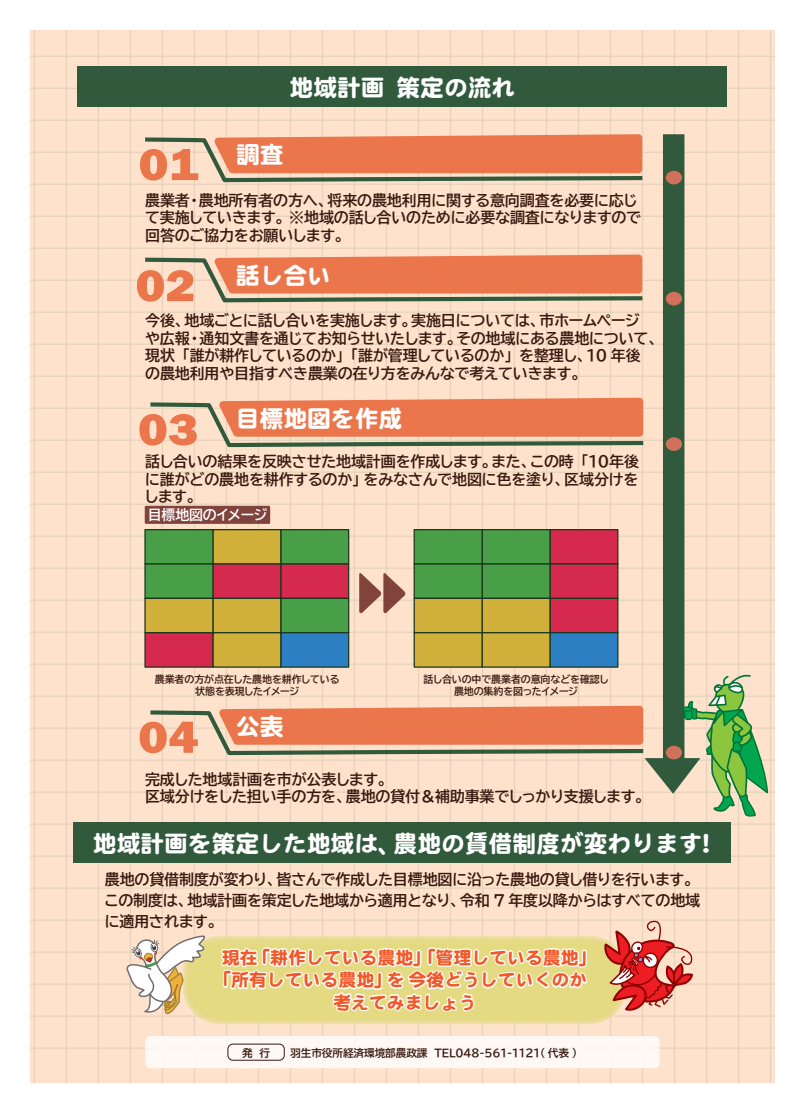
<style>
.page{position:relative;width:805px;height:1113px;background:#fff}
.page>*{position:absolute;margin:0;border:0;box-sizing:border-box;transform-origin:0 0}
.t1{font:800 45.88px "Franklin Gothic";color:#eb764b;scale:1.12 1}
.t2{font:23.75px "DF Maru Gothic SB WIN RKSJ H";color:#fff}
.t3{font:17.88px/22.4px "DF Maru Gothic SB WIN RKSJ H";color:#f15929;text-align:center}
.t4{font:15px/17.5px "BIZ UDP Gothic Bold";letter-spacing:-.01em;color:#39180f}
.t5{font:13.88px "BIZ UDP Gothic Bold";letter-spacing:-.01em;color:#fff}
.t6{font:10.62px "BIZ UDP Gothic Bold";letter-spacing:-.01em;color:#39180f}
.t7{font:10px/11.2px "BIZ UDP Gothic Bold";letter-spacing:-.01em;color:#39180f;text-align:center}
</style>
<div class="page">
<div style="left:30px;top:30px;width:744px;height:1052px;background:#fee2cb"></div>
<div style="left:78px;top:66px;width:649px;height:41px;background:#315a3d"></div>
<div style="left:73px;top:822px;width:658px;height:41px;background:#315a3d"></div>
<svg style="left:644px;top:134px;width:56px;height:660px;background:#aaaa90"></svg>
<svg style="left:146px;top:398px;width:501px;height:64px;background:#e6a382"></svg>
<div style="left:665px;top:437px;width:16px;height:14px;background:#d1715c;border-radius:50%"></div>
<div style="left:665px;top:746px;width:16px;height:13px;background:#d1715c;border-radius:50%"></div>
<svg style="left:146px;top:705px;width:501px;height:65px;background:#e6a483"></svg>
<svg style="left:141px;top:254px;width:505px;height:63px;background:#e5a281"></svg>
<div style="left:665px;top:292px;width:16px;height:13px;background:#d1715c;border-radius:50%"></div>
<svg style="left:141px;top:134px;width:505px;height:63px;background:#e5a281"></svg>
<div style="left:665px;top:171px;width:16px;height:13px;background:#d1715c;border-radius:50%"></div>
<div style="left:280px;top:529px;width:69px;height:35px;background:#499f47;border:1px solid #19371d"></div>
<div style="left:280px;top:563px;width:69px;height:36px;background:#d52a4d;border:1px solid #19371d"></div>
<div style="left:280px;top:598px;width:69px;height:35px;background:#499f47;border:1px solid #19371d"></div>
<div style="left:280px;top:632px;width:69px;height:36px;background:#2c7fc3;border:1px solid #19371d"></div>
<div style="left:212px;top:529px;width:69px;height:35px;background:#d0af3a;border:1px solid #19371d"></div>
<div style="left:212px;top:563px;width:69px;height:36px;background:#d52a4d;border:1px solid #19371d"></div>
<div style="left:212px;top:598px;width:69px;height:35px;background:#d0af3a;border:1px solid #19371d"></div>
<div style="left:212px;top:632px;width:69px;height:36px;background:#d0af3a;border:1px solid #19371d"></div>
<div style="left:144px;top:529px;width:69px;height:35px;background:#499f47;border:1px solid #19371d"></div>
<div style="left:144px;top:563px;width:69px;height:36px;background:#499f47;border:1px solid #19371d"></div>
<div style="left:144px;top:598px;width:69px;height:35px;background:#d0af3a;border:1px solid #19371d"></div>
<div style="left:144px;top:632px;width:69px;height:36px;background:#d52a4d;border:1px solid #19371d"></div>
<div style="left:549px;top:529px;width:69px;height:35px;background:#d52a4d;border:1px solid #19371d"></div>
<div style="left:549px;top:563px;width:69px;height:36px;background:#d52a4d;border:1px solid #19371d"></div>
<div style="left:549px;top:598px;width:69px;height:35px;background:#d52a4d;border:1px solid #19371d"></div>
<div style="left:549px;top:632px;width:69px;height:36px;background:#2c7fc3;border:1px solid #19371d"></div>
<div style="left:481px;top:529px;width:69px;height:35px;background:#499f47;border:1px solid #19371d"></div>
<div style="left:481px;top:563px;width:69px;height:36px;background:#499f47;border:1px solid #19371d"></div>
<div style="left:481px;top:598px;width:69px;height:35px;background:#d0af3a;border:1px solid #19371d"></div>
<div style="left:481px;top:632px;width:69px;height:36px;background:#d0af3a;border:1px solid #19371d"></div>
<div style="left:413px;top:529px;width:69px;height:35px;background:#499f47;border:1px solid #19371d"></div>
<div style="left:413px;top:563px;width:69px;height:36px;background:#499f47;border:1px solid #19371d"></div>
<div style="left:413px;top:598px;width:69px;height:35px;background:#d0af3a;border:1px solid #19371d"></div>
<div style="left:413px;top:632px;width:69px;height:36px;background:#d0af3a;border:1px solid #19371d"></div>
<svg style="left:359px;top:573px;width:46px;height:40px;background:#b88b7c"></svg>
<div style="left:145px;top:506px;width:125px;height:18px;background:#81443d"></div>
<svg style="left:182px;top:935px;width:445px;height:90px;background:#e7db8d"></svg>
<svg style="left:219px;top:871px;width:370px;height:143px"></svg>
<div style="left:145px;top:1036px;width:514px;height:32px;background:#fef9f4;border-radius:5px"></div>
<div style="left:227px;top:1043px;width:57px;height:17px;border:1px solid #39180f;border-radius:5px"></div>
<svg style="left:126px;top:935px;width:82px;height:106px"></svg>
<svg style="left:682px;top:673px;width:86px;height:144px;background:#a8c48d"></svg>
<div style="left:682px;top:706px;width:10px;height:6px;border:1px solid #007337;border-radius:50%"></div>
<svg style="left:602px;top:916px;width:92px;height:96px;background:#e28f7c"></svg>
<h2 class="t2" style="left:289px;top:75px;width:227px">地域計画 策定の流れ</h2>
<h2 class="t2" style="left:236px;top:143px;width:49px">調査</h2>
<h1 class="t1" style="left:138px;top:135px;width:55px">01</h1>
<p class="t4" style="left:145px;top:191px;width:497px">農業者・農地所有者の方へ、将来の農地利用に関する意向調査を必要に応じて実施していきます。 ※地域の話し合いのために必要な調査になりますので回答のご協力をお願いします。</p>
<h1 class="t1" style="left:135px;top:256px;width:55px">02</h1>
<h2 class="t2" style="left:236px;top:263px;width:96px">話し合い</h2>
<p class="t4" style="left:145px;top:312px;width:513px">今後、地域ごとに話し合いを実施します。実施日については、市ホームページや広報・通知文書を通じてお知らせいたします。その地域にある農地について、現状「誰が耕作しているのか」「誰が管理しているのか」を整理し、10 年後の農地利用や目指すべき農業の在り方をみんなで考えていきます。</p>
<h1 class="t1" style="left:138px;top:400px;width:55px">03</h1>
<h2 class="t2" style="left:236px;top:407px;width:168px">目標地図を作成</h2>
<p class="t4" style="left:145px;top:453px;width:495px;text-align:justify">話し合いの結果を反映させた地域計画を作成します。また、この時「１０年後に誰がどの農地を耕作するのか」をみなさんで地図に色を塗り、区域分けをします。</p>
<p class="t5" style="left:148px;top:508px;width:121px">目標地図のイメージ</p>
<p class="t7" style="left:155px;top:674px;width:186px">農業者の方が点在した農地を耕作している状態を表現したイメージ</p>
<p class="t7" style="left:423px;top:674px;width:186px">話し合いの中で農業者の意向などを確認し農地の集約を図ったイメージ</p>
<h1 class="t1" style="left:138px;top:707px;width:55px">04</h1>
<h2 class="t2" style="left:236px;top:714px;width:49px">公表</h2>
<p class="t4" style="left:145px;top:770px;width:500px">完成した地域計画を市が公表します。<br>区域分けをした担い手の方を、農地の貸付＆補助事業でしっかり支援します。</p>
<h2 class="t2" style="left:93px;top:831px;width:620px">地域計画を策定した地域は、農地の賃借制度が変わります!</h2>
<p class="t4" style="left:105px;top:869px;width:596px;line-height:20.8px">農地の貸借制度が変わり、皆さんで作成した目標地図に沿った農地の貸し借りを行います。この制度は、地域計画を策定した地域から適用となり、令和 7 年度以降からはすべての地域に適用されます。</p>
<p class="t3" style="left:213px;top:946px;width:385px">現在「耕作している農地」「管理している農地」「所有している農地」を 今後どうしていくのか考えてみましょう</p>
<p class="t6" style="left:242px;top:1047px;width:30px">発　行</p>
<p class="t6" style="left:290px;top:1047px;width:288px">羽生市役所経済環境部農政課　TEL048-561-1121( 代表 )</p>
</div>
